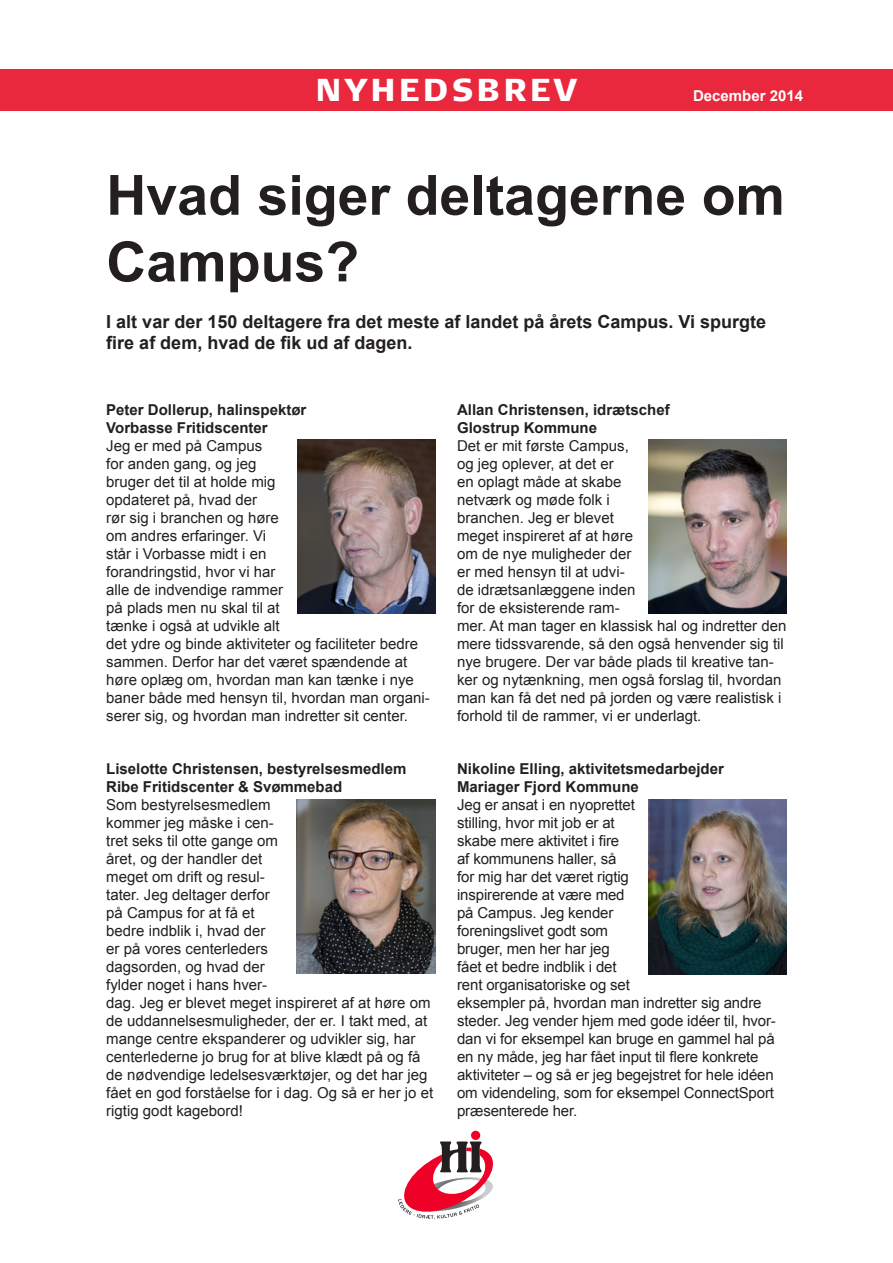
<style>
.page{position:relative;width:893px;height:1263px;background:#fff}
.page>*{position:absolute;margin:0;border:0;box-sizing:border-box;transform-origin:0 0}
.t1{font:700 55.5px/66.6px "Arial";color:#231f20}
.t2{font:900 31.5px "Signa Column";letter-spacing:.1em;color:#fff}
.t3{font:700 18px/21.6px "Arial";color:#231f20}
.t4{font:15px/18px "Arial";color:#231f20}
.t5{font:700 15px/18px "Arial";color:#231f20}
.t6{font:700 15px "Arial";color:#fff}
</style>
<div class="page">
<div style="left:471px;top:1131px;width:9px;height:9px;background:#ef0027;border-radius:50%"></div>
<svg style="left:398px;top:1141px;width:95px;height:78px"></svg>
<div style="left:0;top:69px;width:893px;height:42px;background:#e9283e"></div>
<img style="left:298px;top:439px;width:138px;height:174px">
<img style="left:649px;top:439px;width:138px;height:174px">
<img style="left:649px;top:800px;width:138px;height:174px">
<img style="left:297px;top:799px;width:139px;height:174px">
<h2 class="t2" style="left:315px;top:70px;width:264px">NYHEDSBREV</h2>
<p class="t6" style="left:693px;top:86px;width:112px">December 2014</p>
<h1 class="t1" style="left:106px;top:164px;width:680px">Hvad siger deltagerne om<br>Campus?</h1>
<p class="t3" style="left:106px;top:311px;width:661px">I alt var der 150 deltagere fra det meste af landet på årets Campus. Vi spurgte fire af dem, hvad de fik ud af dagen.</p>
<p class="t5" style="left:106px;top:401px;width:202px">Peter Dollerup, halinspektør<br>Vorbasse Fritidscenter</p>
<p class="t4" style="left:106px;top:437px;width:325px">Jeg er med på Campus<br>for anden gang, og jeg<br>bruger det til at holde mig<br>opdateret på, hvad der<br>rør sig i branchen og høre<br>om andres erfaringer. Vi<br>står i Vorbasse midt i en<br>forandringstid, hvor vi har<br>alle de indvendige rammer<br>på plads men nu skal til at<br>tænke i også at udvikle alt<br>det ydre og binde aktiviteter og faciliteter bedre sammen. Derfor har det været spændende at høre oplæg om, hvordan man kan tænke i nye baner både med hensyn til, hvordan man organi&shy;serer sig, og hvordan man indretter sit center.</p>
<p class="t5" style="left:106px;top:760px;width:302px">Liselotte Christensen, bestyrelsesmedlem<br>Ribe Fritidscenter &amp; Svømmebad</p>
<p class="t4" style="left:106px;top:796px;width:328px">Som bestyrelsesmedlem<br>kommer jeg måske i cen-<br>tret seks til otte gange om<br>året, og der handler det<br>meget om drift og resul-<br>tater. Jeg deltager derfor<br>på Campus for at få et<br>bedre indblik i, hvad der<br>er på vores centerleders<br>dagsorden, og hvad der<br>fylder noget i hans hver-<br>dag. Jeg er blevet meget inspireret af at høre om de uddannelsesmuligheder, der er. I takt med, at mange centre ekspanderer og udvikler sig, har centerlederne jo brug for at blive klædt på og få de nødvendige ledelsesværktøjer, og det har jeg fået en god forståelse for i dag. Og så er her jo et rigtig godt kagebord!</p>
<p class="t5" style="left:457px;top:401px;width:214px">Allan Christensen, idrætschef<br>Glostrup Kommune</p>
<p class="t4" style="left:457px;top:437px;width:331px">Det er mit første Campus,<br>og jeg oplever, at det er<br>en oplagt måde at skabe<br>netværk og møde folk i<br>branchen. Jeg er blevet<br>meget inspireret af at høre<br>om de nye muligheder der<br>er med hensyn til at udvi-<br>de idrætsanlæggene inden<br>for de eksisterende ram-<br>mer. At man tager en klassisk hal og indretter den mere tidssvarende, så den også henvender sig til nye brugere. Der var både plads til kreative tan&shy;ker og nytænkning, men også forslag til, hvordan man kan få det ned på jorden og være realistisk i forhold til de rammer, vi er underlagt.</p>
<p class="t5" style="left:457px;top:760px;width:268px">Nikoline Elling, aktivitetsmedarbejder<br>Mariager Fjord Kommune</p>
<p class="t4" style="left:457px;top:796px;width:320px">Jeg er ansat i en nyoprettet<br>stilling, hvor mit job er at<br>skabe mere aktivitet i fire<br>af kommunens haller, så<br>for mig har det været rigtig<br>inspirerende at være med<br>på Campus. Jeg kender<br>foreningslivet godt som<br>bruger, men her har jeg<br>fået et bedre indblik i det<br>rent organisatoriske og set<br>eksempler på, hvordan man indretter sig andre steder. Jeg vender hjem med gode idéer til, hvor&shy;dan vi for eksempel kan bruge en gammel hal på en ny måde, jeg har fået input til flere konkrete aktiviteter – og så er jeg begejstret for hele idéen om videndeling, som for eksempel ConnectSport præsenterede her.</p>
</div>
